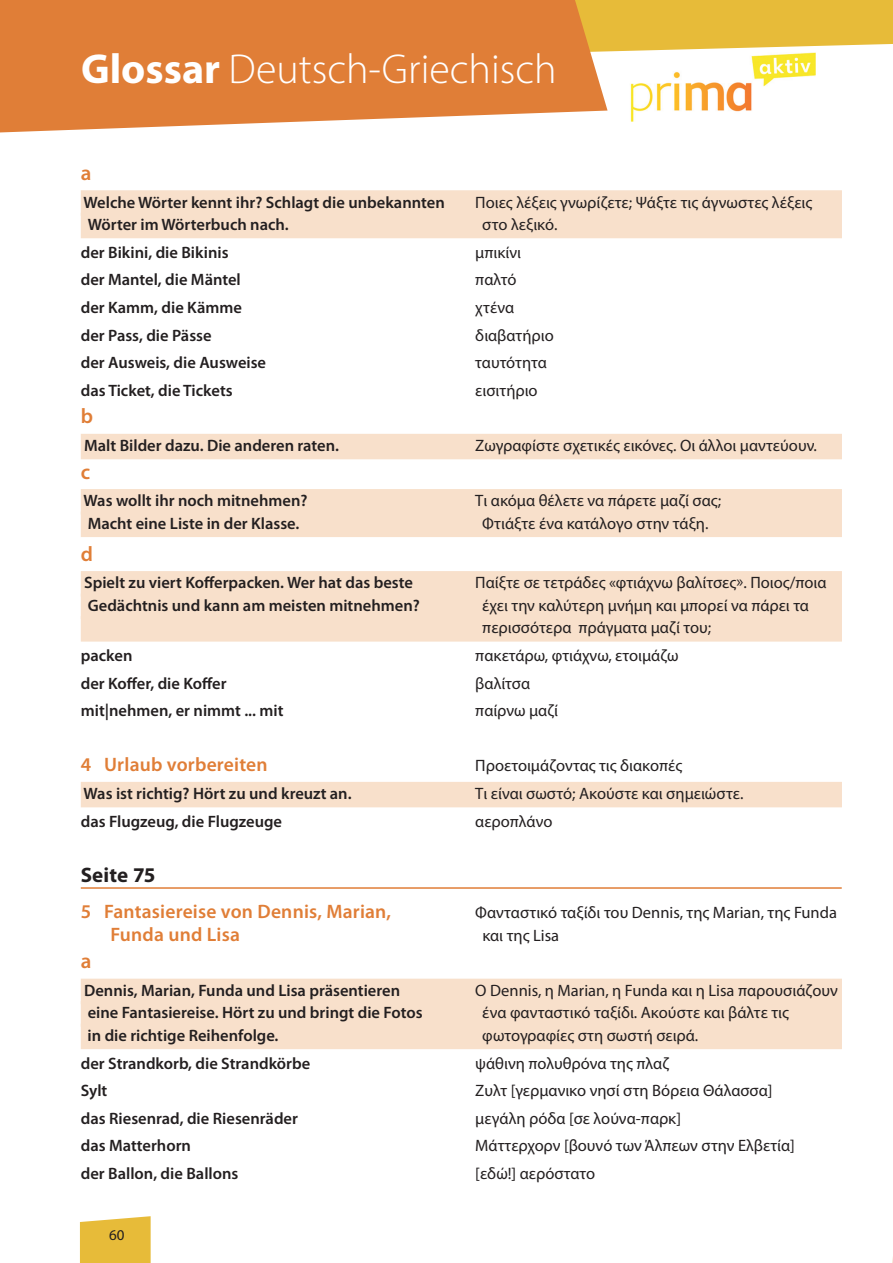
<style>
.page{position:relative;width:893px;height:1263px;background:#fff}
.page>*{position:absolute;margin:0;border:0;box-sizing:border-box;transform-origin:0 0}
.t1{font:300 42px "Myriad Pro";color:#fff}
.basic_test{font:700 21px "Myriad Pro";letter-spacing:.005em;color:#231f20}
.basic_test-2{font:600 21px "Myriad Pro";color:#e07e37}
.basic_test-3{font:600 19.5px "Myriad Pro";letter-spacing:.01em;color:#e07e37}
.UNDERLINE{font:16.5px/22.5px "Myriad Pro";color:#231f20}
.UNDERLINE-2{font:600 16.5px "Myriad Pro";color:#231f20}
.basic_test-4{font:16.5px "Myriad Pro";color:#231f20}
.basic_test-5{font:600 16.5px "Myriad Pro";color:#231f20}
.t2{font:15px "Myriad Pro";color:#231f20}
.s1{font-weight:700}
</style>
<div class="page">
<svg style="left:608px;top:0;width:285px;height:52px"></svg>
<svg style="left:80px;top:1216px;width:71px;height:47px"></svg>
<svg style="left:0;top:0;width:608px;height:133px;fill:#e07e37"></svg>
<img style="left:611px;top:51px;width:205px;height:71px">
<div style="left:81px;top:190px;width:761px;height:26px;background:#f8e0cb"></div>
<div style="left:81px;top:213px;width:761px;height:25px;background:#f8e0cb"></div>
<div style="left:81px;top:434px;width:761px;height:25px;background:#f8e0cb"></div>
<div style="left:81px;top:489px;width:761px;height:26px;background:#f8e0cb"></div>
<div style="left:81px;top:512px;width:761px;height:25px;background:#f8e0cb"></div>
<div style="left:81px;top:571px;width:761px;height:26px;background:#f8e0cb"></div>
<div style="left:81px;top:594px;width:761px;height:25px;background:#f8e0cb"></div>
<div style="left:81px;top:616px;width:761px;height:26px;background:#f8e0cb"></div>
<div style="left:81px;top:782px;width:761px;height:25px;background:#f8e0cb"></div>
<hr style="left:81px;top:887px;width:761px;height:2px;background:#e07e37">
<div style="left:81px;top:979px;width:761px;height:25px;background:#f8e0cb"></div>
<div style="left:81px;top:1001px;width:761px;height:26px;background:#f8e0cb"></div>
<div style="left:81px;top:1024px;width:761px;height:25px;background:#f8e0cb"></div>
<h1 class="t1" style="left:81px;top:44px;width:477px"><span class="s1">Glossar</span> Deutsch-Griechisch</h1>
<p class="basic_test-2" style="left:81px;top:159px;width:12px">a</p>
<p class="UNDERLINE-2" style="left:84px;top:191px;width:363px">Welche Wörter kennt ihr? Schlagt die unbekannten</p>
<p class="UNDERLINE" style="left:475px;top:190px;width:339px">Ποιες λέξεις γνωρίζετε; Ψάξτε τις άγνωστες λέξεις</p>
<p class="UNDERLINE-2" style="left:88px;top:214px;width:203px">Wörter im Wörterbuch nach.</p>
<p class="UNDERLINE" style="left:482px;top:213px;width:77px">στο λεξικό.</p>
<p class="basic_test-5" style="left:81px;top:242px;width:149px">der Bikini, die Bikinis</p>
<p class="basic_test-4" style="left:475px;top:242px;width:47px">μπικίνι</p>
<p class="basic_test-5" style="left:81px;top:269px;width:162px">der Mantel, die Mäntel</p>
<p class="basic_test-4" style="left:475px;top:270px;width:43px">παλτό</p>
<p class="basic_test-5" style="left:81px;top:297px;width:163px">der Kamm, die Kämme</p>
<p class="basic_test-4" style="left:475px;top:297px;width:40px">χτένα</p>
<p class="basic_test-5" style="left:81px;top:324px;width:132px">der Pass, die Pässe</p>
<p class="basic_test-4" style="left:475px;top:325px;width:80px">διαβατήριο</p>
<p class="basic_test-5" style="left:81px;top:352px;width:187px">der Ausweis, die Ausweise</p>
<p class="basic_test-4" style="left:475px;top:352px;width:73px">ταυτότητα</p>
<p class="basic_test-5" style="left:81px;top:380px;width:153px">das Ticket, die Tickets</p>
<p class="basic_test-4" style="left:475px;top:380px;width:64px">εισιτήριο</p>
<p class="basic_test-2" style="left:81px;top:403px;width:14px">b</p>
<p class="UNDERLINE-2" style="left:84px;top:435px;width:256px">Malt Bilder dazu. Die anderen raten.</p>
<p class="UNDERLINE" style="left:475px;top:434px;width:343px">Ζωγραφίστε σχετικές εικόνες. Οι άλλοι μαντεύουν.</p>
<p class="basic_test-2" style="left:81px;top:458px;width:11px">c</p>
<p class="UNDERLINE-2" style="left:84px;top:490px;width:225px">Was wollt ihr noch mitnehmen?</p>
<p class="UNDERLINE" style="left:475px;top:489px;width:247px">Τι ακόμα θέλετε να πάρετε μαζί σας;</p>
<p class="UNDERLINE-2" style="left:88px;top:513px;width:213px">Macht eine Liste in der Klasse.</p>
<p class="UNDERLINE" style="left:482px;top:512px;width:228px">Φτιάξτε ένα κατάλογο στην τάξη.</p>
<p class="basic_test-2" style="left:81px;top:540px;width:14px">d</p>
<p class="UNDERLINE-2" style="left:84px;top:572px;width:330px">Spielt zu viert Kofferpacken. Wer hat das beste</p>
<p class="UNDERLINE" style="left:475px;top:571px;width:353px">Παίξτε σε τετράδες «φτιάχνω βαλίτσες». Ποιος/ποια</p>
<p class="UNDERLINE-2" style="left:88px;top:595px;width:334px">Gedächtnis und kann am meisten mitnehmen?</p>
<p class="UNDERLINE" style="left:482px;top:594px;width:328px">έχει την καλύτερη μνήμη και μπορεί να πάρει τα περισσότερα πράγματα μαζί του;</p>
<p class="basic_test-5" style="left:81px;top:645px;width:53px">packen</p>
<p class="basic_test-4" style="left:475px;top:645px;width:205px">πακετάρω, φτιάχνω, ετοιμάζω</p>
<p class="basic_test-5" style="left:81px;top:672px;width:147px">der Koffer, die Koffer</p>
<p class="basic_test-4" style="left:475px;top:673px;width:56px">βαλίτσα</p>
<p class="basic_test-5" style="left:81px;top:700px;width:204px">mit|nehmen, er nimmt ... mit</p>
<p class="basic_test-4" style="left:475px;top:700px;width:84px">παίρνω μαζί</p>
<p class="basic_test-3" style="left:81px;top:752px;width:188px">4 Urlaub vorbereiten</p>
<p class="basic_test-4" style="left:475px;top:756px;width:209px">Προετοιμάζοντας τις διακοπές</p>
<p class="UNDERLINE-2" style="left:84px;top:783px;width:270px">Was ist richtig? Hört zu und kreuzt an.</p>
<p class="UNDERLINE" style="left:475px;top:782px;width:270px">Τι είναι σωστό; Ακούστε και σημειώστε.</p>
<p class="basic_test-5" style="left:81px;top:811px;width:203px">das Flugzeug, die Flugzeuge</p>
<p class="basic_test-4" style="left:475px;top:811px;width:79px">αεροπλάνο</p>
<p class="basic_test" style="left:81px;top:861px;width:76px">Seite 75</p>
<p class="basic_test-3" style="left:81px;top:899px;width:312px">5 Fantasiereise von Dennis, Marian,</p>
<p class="basic_test-4" style="left:475px;top:902px;width:363px">Φανταστικό ταξίδι του Dennis, της Marian, της Funda</p>
<p class="basic_test-3" style="left:110px;top:922px;width:131px">Funda und Lisa</p>
<p class="basic_test-4" style="left:482px;top:925px;width:78px">και της Lisa</p>
<p class="basic_test-2" style="left:81px;top:948px;width:12px">a</p>
<p class="UNDERLINE-2" style="left:84px;top:980px;width:317px">Dennis, Marian, Funda und Lisa präsentieren</p>
<p class="UNDERLINE" style="left:475px;top:979px;width:364px">Ο Dennis, η Marian, η Funda και η Lisa παρουσιάζουν</p>
<p class="UNDERLINE-2" style="left:88px;top:1002px;width:336px">eine Fantasiereise. Hört zu und bringt die Fotos</p>
<p class="UNDERLINE" style="left:482px;top:1001px;width:308px">ένα φανταστικό ταξίδι. Ακούστε και βάλτε τις</p>
<p class="UNDERLINE-2" style="left:88px;top:1025px;width:192px">in die richtige Reihenfolge.</p>
<p class="UNDERLINE" style="left:482px;top:1024px;width:218px">φωτογραφίες στη σωστή σειρά.</p>
<p class="basic_test-5" style="left:81px;top:1052px;width:231px">der Strandkorb, die Strandkörbe</p>
<p class="basic_test-4" style="left:475px;top:1053px;width:195px">ψάθινη πολυθρόνα της πλαζ</p>
<p class="basic_test-5" style="left:81px;top:1080px;width:28px">Sylt</p>
<p class="basic_test-4" style="left:475px;top:1080px;width:299px">Ζυλτ [γερμανικο νησί στη Βόρεια Θάλασσα]</p>
<p class="basic_test-5" style="left:81px;top:1108px;width:219px">das Riesenrad, die Riesenräder</p>
<p class="basic_test-4" style="left:475px;top:1108px;width:207px">μεγάλη ρόδα [σε λούνα-παρκ]</p>
<p class="basic_test-5" style="left:81px;top:1135px;width:112px">das Matterhorn</p>
<p class="basic_test-4" style="left:475px;top:1136px;width:321px">Μάττερχορν [βουνό των Άλπεων στην Ελβετία]</p>
<p class="basic_test-5" style="left:81px;top:1163px;width:159px">der Ballon, die Ballons</p>
<p class="basic_test-4" style="left:475px;top:1163px;width:121px">[εδώ!] αερόστατο</p>
<p class="t2" style="left:109px;top:1225px;width:17px">60</p>
</div>
